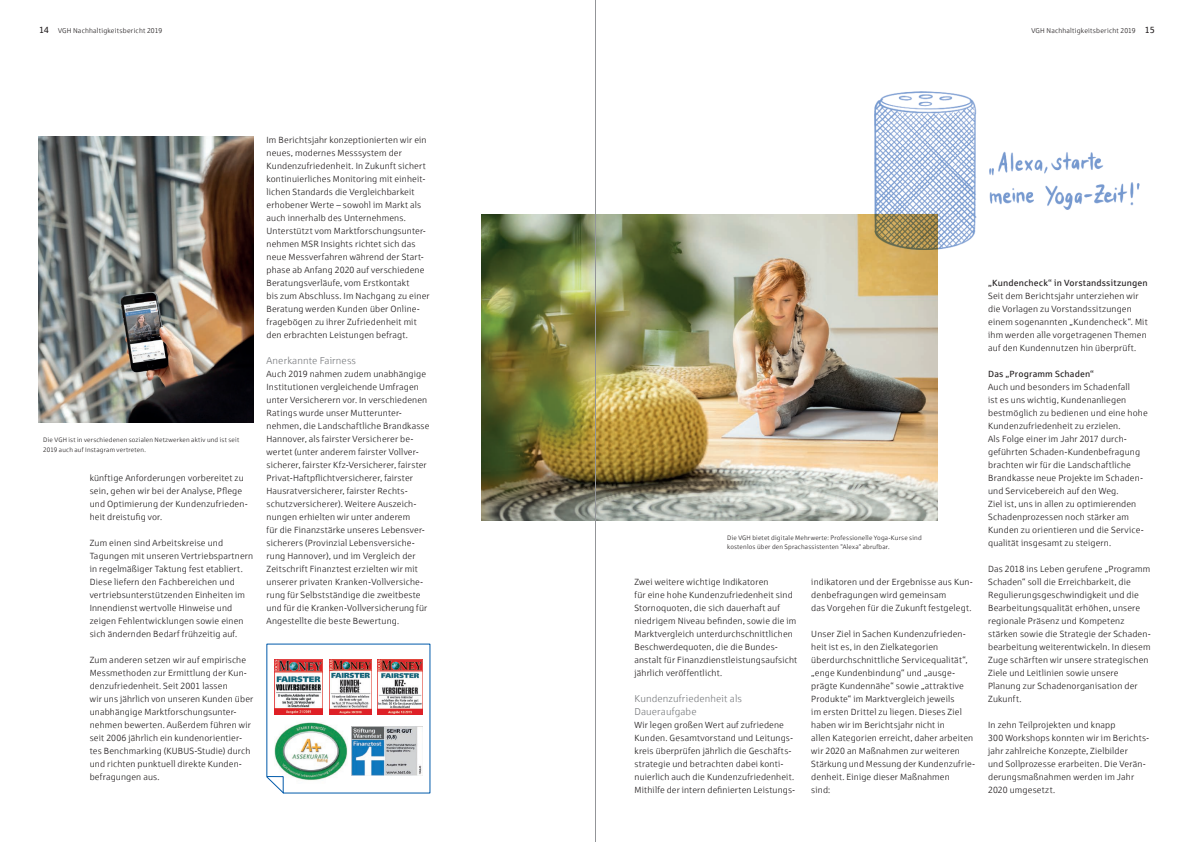
<style>
.page{position:relative;width:1191px;height:842px;background:#fff}
.page>*{position:absolute;margin:0;border:0;box-sizing:border-box;transform-origin:0 0}
.subline{font:10px/13px "Sparkasse Lt";letter-spacing:.01em;color:#7c7e81}
.copy{font:9px/13px "Sparkasse Lt";letter-spacing:.015em;color:#231f20}
.copy-2{font:9px "Sparkasse Rg";letter-spacing:.015em;color:#231f20}
.t1{font:7px "Sparkasse Lt";letter-spacing:.025em;color:#231f20}
.legende{font:6.5px/9.8px "Sparkasse Lt";letter-spacing:.03em;color:#231f20}
.s1{font-family:"Sparkasse Rg";font-size:9px}
</style>
<div class="page">
<img style="left:481px;top:215px;width:456px;height:306px">
<img style="left:39px;top:137px;width:214px;height:285px">
<img style="left:266px;top:643px;width:165px;height:151px">
<img style="left:874px;top:91px;width:265px;height:158px">
<hr style="left:595px;top:0;width:1px;height:842px;background:#939598">
<p class="t1" style="left:39px;top:26px;width:125px"><span class="s1">14</span> VGH Nachhaltigkeitsbericht 2019</p>
<p class="t1" style="left:1031px;top:26px;width:125px">VGH Nachhaltigkeitsbericht 2019 <span class="s1">15</span></p>
<p class="legende" style="left:43px;top:435px;width:197px">Die VGH ist in verschiedenen sozialen Netzwerken aktiv und ist seit<br>2019 auch auf Instagram vertreten.</p>
<p class="copy" style="left:90px;top:471px;width:160px">künftige Anforderungen vorbereitet zu sein, gehen wir bei der Analyse, Pflege und Optimierung der Kundenzufrieden&shy;heit dreistufig vor.</p>
<p class="copy" style="left:90px;top:536px;width:165px">Zum einen sind Arbeitskreise und Tagungen mit unseren Vertriebspartnern in regelmäßiger Taktung fest etabliert.<br>Diese liefern den Fachbereichen und vertriebsunterstützenden Einheiten im Innendienst wertvolle Hinweise und zeigen Fehlentwicklungen sowie einen sich ändernden Bedarf frühzeitig auf.</p>
<p class="copy" style="left:90px;top:653px;width:165px">Zum anderen setzen wir auf empirische Messmethoden zur Ermittlung der Kun&shy;denzufriedenheit. Seit 2001 lassen<br>wir uns jährlich von unseren Kunden über unabhängige Marktforschungsunter&shy;nehmen bewerten. Außerdem führen wir seit 2006 jährlich ein kundenorientier&shy;tes Benchmarking (KUBUS-Studie) durch und richten punktuell direkte Kunden&shy;befragungen aus.</p>
<p class="copy" style="left:266px;top:133px;width:165px">Im Berichtsjahr konzeptionierten wir ein neues, modernes Messsystem der Kundenzufriedenheit. In Zukunft sichert kontinuierliches Monitoring mit einheit&shy;lichen Standards die Vergleichbarkeit erhobener Werte – sowohl im Markt als auch innerhalb des Unternehmens.<br>Unterstützt vom Marktforschungsunter&shy;nehmen MSR Insights richtet sich das neue Messverfahren während der Start&shy;phase ab Anfang 2020 auf verschiedene Beratungsverläufe, vom Erstkontakt<br>bis zum Abschluss. Im Nachgang zu einer Beratung werden Kunden über Online&shy;fragebögen zu ihrer Zufriedenheit mit den erbrachten Leistungen befragt.</p>
<p class="subline" style="left:266px;top:354px;width:91px">Anerkannte Fairness</p>
<p class="copy" style="left:266px;top:367px;width:164px">Auch 2019 nahmen zudem unabhängige Institutionen vergleichende Umfragen unter Versicherern vor. In verschiedenen Ratings wurde unser Mutterunter&shy;nehmen, die Landschaftliche Brandkasse Hannover, als fairster Versicherer be&shy;wertet (unter anderem fairster Vollver&shy;sicherer, fairster Kfz-Versicherer, fairster Privat-Haftpflichtversicherer, fairster Hausratversicherer, fairster Rechts&shy;schutzversicherer). Weitere Auszeich&shy;nungen erhielten wir unter anderem<br>für die Finanzstärke unseres Lebensver&shy;sicherers (Provinzial Lebensversiche&shy;rung Hannover), und im Vergleich der Zeitschrift Finanztest erzielten wir mit unserer privaten Kranken-Vollversiche&shy;rung für Selbstständige die zweitbeste und für die Kranken-Vollversicherung für Angestellte die beste Bewertung.</p>
<p class="legende" style="left:727px;top:532px;width:196px">Die VGH bietet digitale Mehrwerte: Professionelle Yoga-Kurse sind kostenlos über den Sprachassistenten "Alexa“ abrufbar.</p>
<p class="copy" style="left:634px;top:575px;width:164px">Zwei weitere wichtige Indikatoren<br>für eine hohe Kundenzufriedenheit sind Stornoquoten, die sich dauerhaft auf niedrigem Niveau befinden, sowie die im Marktvergleich unterdurchschnittlichen Beschwerdequoten, die die Bundes&shy;anstalt für Finanzdienstleistungsaufsicht jährlich veröffentlicht.</p>
<p class="subline" style="left:634px;top:692px;width:109px">Kundenzufriedenheit als<br>Daueraufgabe</p>
<p class="copy" style="left:634px;top:718px;width:162px">Wir legen großen Wert auf zufriedene Kunden. Gesamtvorstand und Leitungs&shy;kreis überprüfen jährlich die Geschäfts&shy;strategie und betrachten dabei konti&shy;nuierlich auch die Kundenzufriedenheit.<br>Mithilfe der intern definierten Leistungs-</p>
<p class="copy" style="left:811px;top:575px;width:163px">indikatoren und der Ergebnisse aus Kun&shy;denbefragungen wird gemeinsam<br>das Vorgehen für die Zukunft festgelegt.</p>
<p class="copy" style="left:811px;top:627px;width:165px">Unser Ziel in Sachen Kundenzufrieden&shy;heit ist es, in den Zielkategorien überdurchschnittliche Servicequalität“, „enge Kundenbindung“ und „ausge&shy;prägte Kundennähe“ sowie „attraktive Produkte“ im Marktvergleich jeweils<br>im ersten Drittel zu liegen. Dieses Ziel haben wir im Berichtsjahr nicht in<br>allen Kategorien erreicht, daher arbeiten wir 2020 an Maßnahmen zur weiteren Stärkung und Messung der Kundenzufrie&shy;denheit. Einige dieser Maßnahmen<br>sind:</p>
<p class="copy-2" style="left:988px;top:277px;width:161px">„Kundencheck“ in Vorstandssitzungen</p>
<p class="copy" style="left:988px;top:289px;width:161px">Seit dem Berichtsjahr unterziehen wir die Vorlagen zu Vorstandssitzungen einem sogenannten „Kundencheck“. Mit ihm werden alle vorgetragenen Themen auf den Kundennutzen hin überprüft.</p>
<p class="copy-2" style="left:988px;top:368px;width:107px">Das „Programm Schaden“</p>
<p class="copy" style="left:988px;top:380px;width:161px">Auch und besonders im Schadenfall<br>ist es uns wichtig, Kundenanliegen bestmöglich zu bedienen und eine hohe Kundenzufriedenheit zu erzielen.</p>
<p class="copy" style="left:988px;top:432px;width:157px">Als Folge einer im Jahr 2017 durch&shy;geführten Schaden-Kundenbefragung brachten wir für die Landschaftliche Brandkasse neue Projekte im Schaden&shy;und Servicebereich auf den Weg.<br>Ziel ist, uns in allen zu optimierenden Schadenprozessen noch stärker am Kunden zu orientieren und die Service&shy;qualität insgesamt zu steigern.</p>
<p class="copy" style="left:988px;top:562px;width:164px">Das 2018 ins Leben gerufene „Programm Schaden“ soll die Erreichbarkeit, die Regulierungsgeschwindigkeit und die Bearbeitungsqualität erhöhen, unsere regionale Präsenz und Kompetenz stärken sowie die Strategie der Schaden&shy;bearbeitung weiterentwickeln. In diesem Zuge schärften wir unsere strategischen Ziele und Leitlinien sowie unsere Planung zur Schadenorganisation der Zukunft.</p>
<p class="copy" style="left:988px;top:718px;width:163px">In zehn Teilprojekten und knapp<br>300 Workshops konnten wir im Berichts&shy;jahr zahlreiche Konzepte, Zielbilder<br>und Sollprozesse erarbeiten. Die Verän&shy;derungsmaßnahmen werden im Jahr 2020 umgesetzt.</p>
</div>
